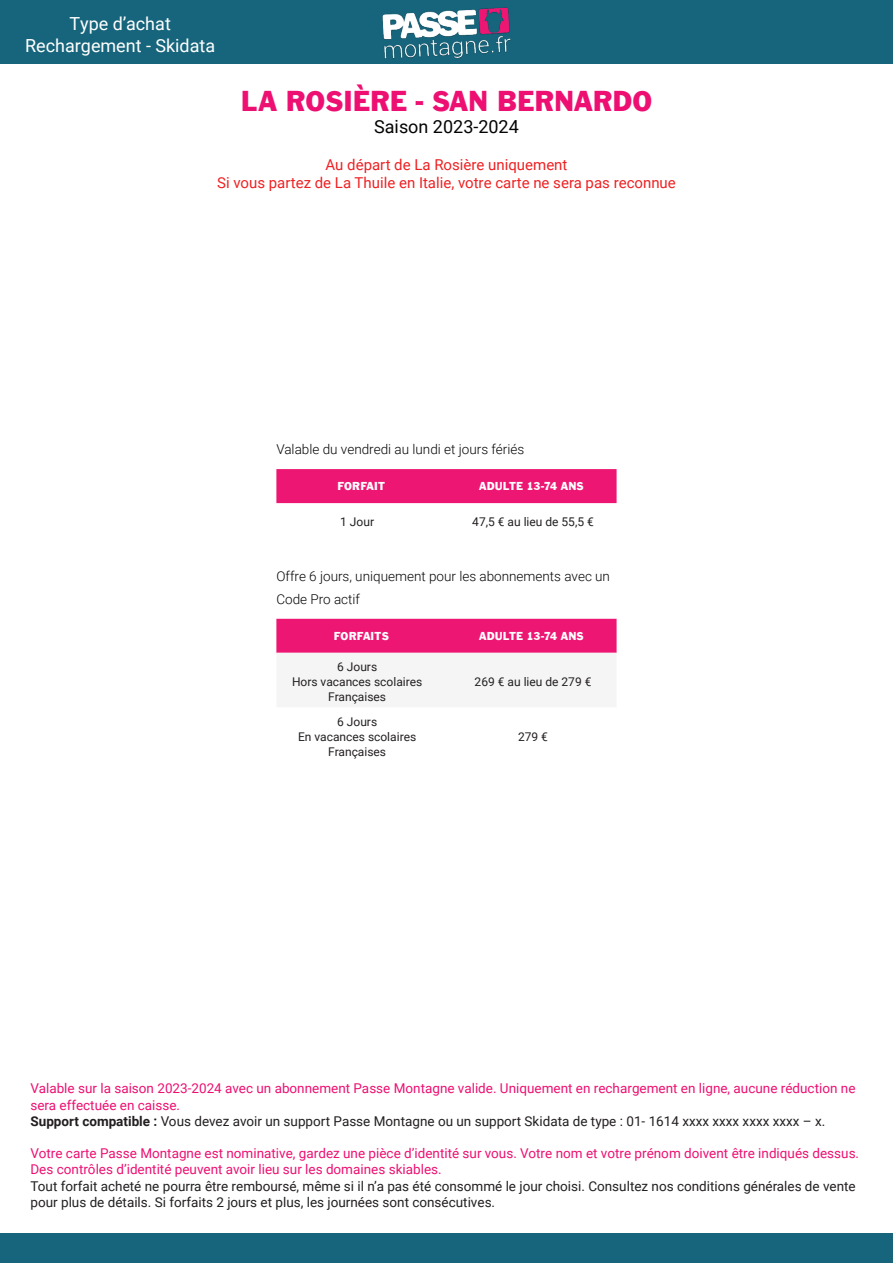
<style>
.page{position:relative;width:893px;height:1263px;background:#fff}
.page>*{position:absolute;margin:0;border:0;box-sizing:border-box;transform-origin:0 0}
.t1{font:30px "Franklin Gothic";color:#ed1072}
.t2{font:18px/21.6px "Roboto";color:#fff;text-align:center}
.t3{font:18px "Roboto";color:#040503}
.t4{font:15px/18px "Roboto";color:#ee2123;text-align:center}
.t5{font:13.5px/16.2px "Roboto";color:#ed1072}
.t6{font:13.5px/16.2px "Roboto";color:#231f20}
.t7{font:300 13.5px/22.5px "Roboto";color:#040503}
.t8{font:12px/15px "Roboto";color:#231f20;text-align:center}
.t9{font:12px "Franklin Gothic";letter-spacing:.01em;color:#fff}
.s1{font-weight:700;color:#231f20}
.s2{color:#231f20}
</style>
<div class="page">
<div style="left:276px;top:619px;width:341px;height:34px;background:#ed1773"></div>
<div style="left:276px;top:469px;width:341px;height:34px;background:#ed1773"></div>
<div style="left:0;top:0;width:893px;height:64px;background:#17657c"></div>
<img style="left:382px;top:7px;width:129px;height:52px">
<div style="left:0;top:1233px;width:893px;height:30px;background:#17657c"></div>
<h2 class="t2" style="left:25px;top:12px;width:192px">Type d’achat<br>Rechargement - Skidata</h2>
<h1 class="t1" style="left:241px;top:83px;width:413px">LA ROSIÈRE - SAN BERNARDO</h1>
<h2 class="t3" style="left:374px;top:114px;width:146px">Saison 2023-2024</h2>
<p class="t4" style="left:217px;top:156px;width:460px">Au départ de La Rosière uniquement<br>Si vous partez de La Thuile en Italie, votre carte ne sera pas reconnue</p>
<p class="t7" style="left:276px;top:437px;width:249px">Valable du vendredi au lundi et jours fériés</p>
<p class="t9" style="left:337px;top:479px;width:49px">FORFAIT</p>
<p class="t9" style="left:479px;top:479px;width:106px">ADULTE 13-74 ANS</p>
<p class="t8" style="left:340px;top:514px;width:35px">1 Jour</p>
<p class="t8" style="left:472px;top:514px;width:123px">47,5 € au lieu de 55,5 €</p>
<p class="t7" style="left:276px;top:565px;width:335px">Offre 6 jours, uniquement pour les abonnements avec un<br>Code Pro actif</p>
<p class="t9" style="left:334px;top:629px;width:57px">FORFAITS</p>
<p class="t9" style="left:479px;top:629px;width:106px">ADULTE 13-74 ANS</p>
<p class="t8" style="left:292px;top:659px;width:132px">6 Jours<br>Hors vacances scolaires<br>Françaises</p>
<p class="t8" style="left:475px;top:674px;width:118px">269 € au lieu de 279 €</p>
<p class="t8" style="left:298px;top:714px;width:120px">6 Jours<br>En vacances scolaires<br>Françaises</p>
<p class="t8" style="left:518px;top:729px;width:31px">279 €</p>
<p class="t5" style="left:30px;top:1080px;width:826px">Valable sur la saison 2023-2024 avec un abonnement Passe Montagne valide. Uniquement en rechargement en ligne, aucune réduction ne sera effectuée en caisse.<br><span class="s1">Support compatible :</span> <span class="s2">Vous devez avoir un support Passe Montagne ou un support Skidata de type : 01- 1614 xxxx xxxx xxxx xxxx – x.</span></p>
<p class="t5" style="left:30px;top:1145px;width:830px">Votre carte Passe Montagne est nominative, gardez une pièce d’identité sur vous. Votre nom et votre prénom doivent être indiqués dessus.<br>Des contrôles d’identité peuvent avoir lieu sur les domaines skiables.</p>
<p class="t6" style="left:30px;top:1177px;width:827px">Tout forfait acheté ne pourra être remboursé, même si il n’a pas été consommé le jour choisi. Consultez nos conditions générales de vente pour plus de détails. Si forfaits 2 jours et plus, les journées sont consécutives.</p>
</div>
